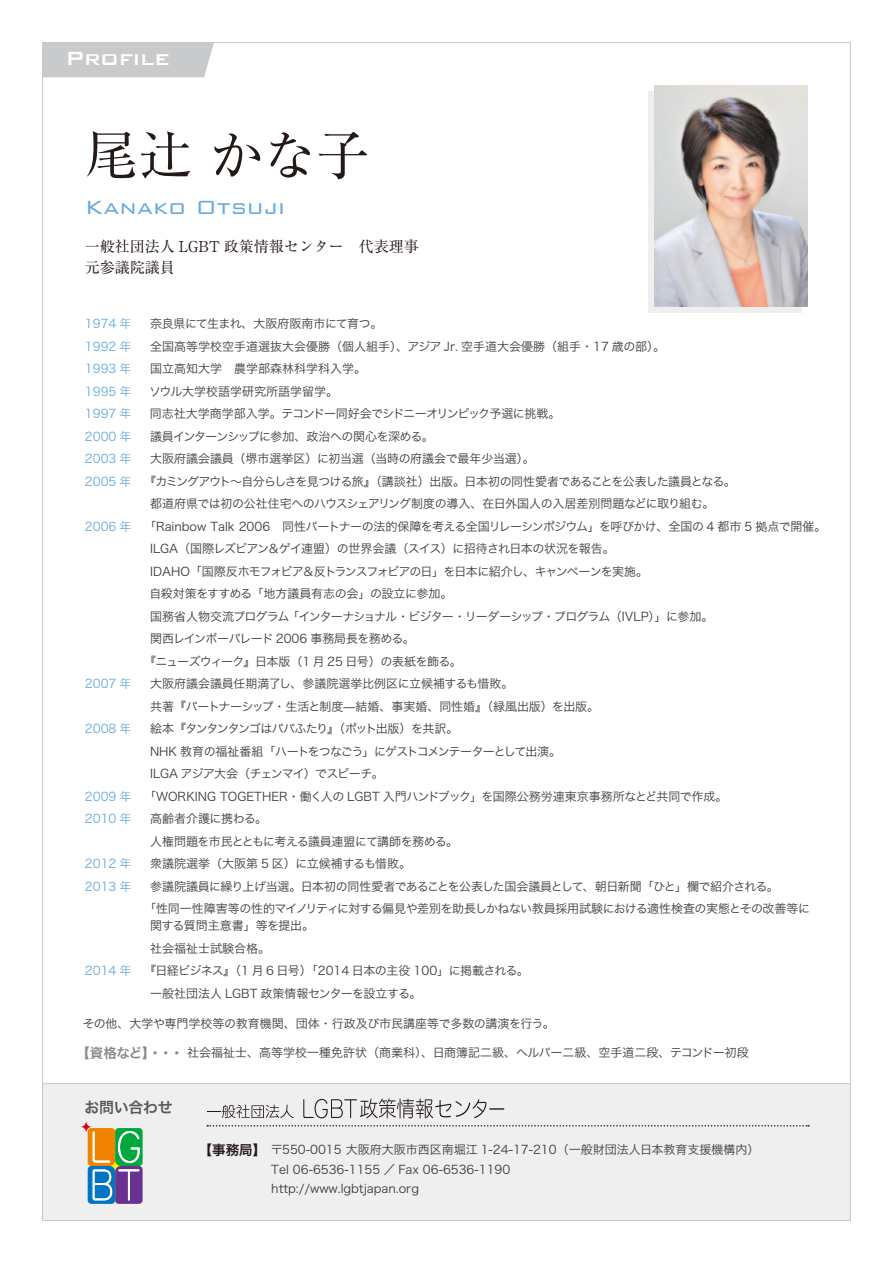
<style>
.page{position:relative;width:893px;height:1263px;background:#fff}
.page>*{position:absolute;margin:0;border:0;box-sizing:border-box;transform-origin:0 0}
.t1{font:53.4px "Ryumin Pro";color:#231916}
.t2{font:300 25.5px "Bank Gothic";color:#6ad}
.t3{font:500 25.5px "Bank Gothic";color:#fff}
.t4{font:15px/21px "Ryumin Pro";color:#231916}
.t5{font:15px "Hira Kaku Pro W6";letter-spacing:-.02em;color:#595857}
.t6{font:13.5px "Hira Kaku Pro W6";color:#898989}
.t7{font:13.5px "Hira Kaku Pro W6";color:#231916}
.t8{font:12px/19.5px "Hira Kaku Pro W3";color:#3f3b3a}
.t9{font:12px "Hira Kaku Pro W3";letter-spacing:-.025em;color:#3f3b3a}
.t10{font:12px "Hira Kaku Pro W3";letter-spacing:-.045em;color:#3f3b3a}
.t11{font:12px "Hira Kaku Pro W3";letter-spacing:-.07em;color:#3f3b3a}
.t12{font:12px/22.5px "Hira Kaku Pro W3";color:#6ad}
.t13{font:12px "Hira Kaku Pro W3";letter-spacing:-.05em;color:#3f3b3a}
.t14{font:12px "Hira Kaku Pro W3";letter-spacing:-.065em;color:#3f3b3a}
.t15{font:12px "Hira Kaku Pro W3";letter-spacing:-.08em;color:#3f3b3a}
.t16{font:12px "Hira Kaku Pro W3";letter-spacing:-.1em;color:#3f3b3a}
.t17{font:12px "Hira Kaku Pro W3";letter-spacing:-.055em;color:#3f3b3a}
.t18{font:12px "Hira Kaku Pro W3";letter-spacing:-.06em;color:#3f3b3a}
</style>
<div class="page">
<div style="left:649px;top:91px;width:153px;height:221px;background:linear-gradient(to right,#efeff0,#efeff0)"></div>
<div style="left:43px;top:1083px;width:807px;height:137px;background:#efeff0"></div>
<div style="left:43px;top:43px;width:171px;height:34px;background:#c9cacb"></div>
<img style="left:655px;top:85px;width:153px;height:221px">
<hr style="left:43px;top:1083px;width:807px;height:1px;background:#c9cacb">
<div style="left:88px;top:1128px;width:27px;height:38px;background:#f08300;border-radius:4px"></div>
<div style="left:115px;top:1128px;width:28px;height:38px;background:#00a73c;border-radius:4px"></div>
<svg style="left:88px;top:1166px;width:27px;height:38px"></svg>
<div style="left:115px;top:1166px;width:28px;height:38px;background:#6a328f;border-radius:4px"></div>
<svg style="left:110px;top:1160px;width:11px;height:11px"></svg>
<svg style="left:118px;top:1131px;width:22px;height:32px"></svg>
<svg style="left:118px;top:1169px;width:21px;height:31px"></svg>
<svg style="left:93px;top:1169px;width:19px;height:31px"></svg>
<svg style="left:80px;top:1121px;width:30px;height:42px"></svg>
<svg style="left:207px;top:1104px;width:87px;height:14px"></svg>
<svg style="left:303px;top:1098px;width:201px;height:20px"></svg>
<svg style="left:207px;top:1125px;width:602px;height:1px"></svg>
<h2 class="t3" style="left:65px;top:39px;width:106px">Profile</h2>
<h1 class="t1" style="left:85px;top:113px;width:286px">尾辻 かな子</h1>
<h2 class="t2" style="left:85px;top:188px;width:202px">Kanako Otsuji</h2>
<p class="t4" style="left:85px;top:235px;width:335px">一般社団法人 LGBT 政策情報センター　代表理事元参議院議員</p>
<p class="t9" style="left:150px;top:313px;width:234px">奈良県にて生まれ、大阪府阪南市にて育つ。</p>
<p class="t8" style="left:150px;top:336px;width:517px">全国高等学校空手道選抜大会優勝（個人組手）、アジア Jr. 空手道大会優勝（組手・17 歳の部）。</p>
<p class="t8" style="left:150px;top:358px;width:217px">国立高知大学　農学部森林科学科入学。</p>
<p class="t8" style="left:149px;top:381px;width:190px">ソウル大学校語学研究所語学留学。</p>
<p class="t9" style="left:150px;top:403px;width:412px">同志社大学商学部入学。テコンドー同好会でシドニーオリンピック予選に挑戦。</p>
<p class="t17" style="left:150px;top:426px;width:285px">議員インターンシップに参加、政治への関心を深める。</p>
<p class="t8" style="left:150px;top:448px;width:386px">大阪府議会議員（堺市選挙区）に初当選（当時の府議会で最年少当選）。</p>
<p class="t14" style="left:144px;top:471px;width:593px">『カミングアウト～自分らしさを見つける旅』（講談社）出版。日本初の同性愛者であることを公表した議員となる。</p>
<p class="t9" style="left:150px;top:493px;width:566px">都道府県では初の公社住宅へのハウスシェアリング制度の導入、在日外国人の入居差別問題などに取り組む。</p>
<p class="t9" style="left:144px;top:516px;width:684px">「Rainbow Talk 2006　同性パートナーの法的保障を考える全国リレーシンポジウム」を呼びかけ、全国の 4 都市 5 拠点で開催。</p>
<p class="t10" style="left:150px;top:538px;width:466px">ILGA（国際レズビアン＆ゲイ連盟）の世界会議（スイス）に招待され日本の状況を報告。</p>
<p class="t11" style="left:150px;top:561px;width:500px">IDAHO「国際反ホモフォビア＆反トランスフォビアの日」を日本に紹介し、キャンペーンを実施。</p>
<p class="t9" style="left:149px;top:583px;width:305px">自殺対策をすすめる「地方議員有志の会」の設立に参加。</p>
<p class="t11" style="left:150px;top:606px;width:565px">国務省人物交流プログラム 「インターナショナル・ビジター・リーダーシップ・プログラム（IVLP）」に参加。</p>
<p class="t9" style="left:150px;top:628px;width:266px">関西レインボーパレード 2006 事務局長を務める。</p>
<p class="t13" style="left:144px;top:651px;width:319px">『ニューズウィーク』日本版（1 月 25 日号）の表紙を飾る。</p>
<p class="t8" style="left:150px;top:673px;width:365px">大阪府議会議員任期満了し、参議院選挙比例区に立候補するも惜敗。</p>
<p class="t9" style="left:150px;top:696px;width:451px">共著『パートナーシップ・生活と制度̶結婚、事実婚、同性婚』（緑風出版）を出版。</p>
<p class="t16" style="left:150px;top:718px;width:310px">絵本『タンタンタンゴはパパふたり』（ポット出版）を共訳。</p>
<p class="t15" style="left:150px;top:741px;width:413px">NHK 教育の福祉番組「ハートをつなごう」にゲストコメンテーターとして出演。</p>
<p class="t18" style="left:150px;top:763px;width:235px">ILGA アジア大会（チェンマイ）でスピーチ。</p>
<p class="t8" style="left:144px;top:786px;width:585px">「WORKING TOGETHER・働く人の LGBT 入門ハンドブック」を国際公務労連東京事務所なとど共同で作成。</p>
<p class="t9" style="left:150px;top:808px;width:119px">高齢者介護に携わる。</p>
<p class="t13" style="left:150px;top:831px;width:309px">人権問題を市民とともに考える議員連盟にて講師を務める。</p>
<p class="t8" style="left:150px;top:853px;width:263px">衆議院選挙（大阪第 5 区）に立候補するも惜敗。</p>
<p class="t10" style="left:150px;top:876px;width:630px">参議院議員に繰り上げ当選。日本初の同性愛者であることを公表した国会議員として、朝日新聞「ひと」欄で紹介される。</p>
<p class="t9" style="left:144px;top:898px;width:668px">「性同一性障害等の性的マイノリティに対する偏見や差別を助長しかねない教員採用試験における適性検査の実態とその改善等に</p>
<p class="t9" style="left:150px;top:915px;width:165px">関する質問主意書」等を提出。</p>
<p class="t8" style="left:150px;top:938px;width:121px">社会福祉士試験合格。</p>
<p class="t10" style="left:144px;top:960px;width:386px">『日経ビジネス』（1 月 6 日号）「2014 日本の主役 100」に掲載される。</p>
<p class="t8" style="left:150px;top:983px;width:273px">一般社団法人 LGBT 政策情報センターを設立する。</p>
<p class="t8" style="left:83px;top:1012px;width:473px">その他、大学や専門学校等の教育機関、団体・行政及び市民講座等で多数の講演を行う。</p>
<p class="t8" style="left:187px;top:1042px;width:563px">社会福祉士、高等学校一種免許状（商業科）、日商簿記二級、ヘルパー二級、空手道二段、テコンドー初段</p>
<p class="t12" style="left:85px;top:312px;width:48px;text-align:justify">1974 年1992 年1993 年1995 年1997 年2000 年2003 年2005 年</p>
<p class="t12" style="left:85px;top:514px;width:48px">2006 年</p>
<p class="t12" style="left:85px;top:672px;width:48px">2007 年</p>
<p class="t12" style="left:85px;top:717px;width:48px">2008 年</p>
<p class="t12" style="left:85px;top:784px;width:48px">2009 年<br>2010 年</p>
<p class="t12" style="left:85px;top:852px;width:48px">2012 年<br>2013 年</p>
<p class="t12" style="left:85px;top:958px;width:48px">2014 年</p>
<p class="t6" style="left:76px;top:1041px;width:109px">【資格など】・・・</p>
<p class="t5" style="left:84px;top:1093px;width:90px">お問い合わせ</p>
<p class="t7" style="left:199px;top:1138px;width:69px">【事務局】</p>
<p class="t8" style="left:271px;top:1139px;width:490px">〒550-0015 大阪府大阪市西区南堀江 1-24-17-210（一般財団法人日本教育支援機構内）<br>Tel 06-6536-1155 ／ Fax 06-6536-1190<br>http://www.lgbtjapan.org</p>
</div>
